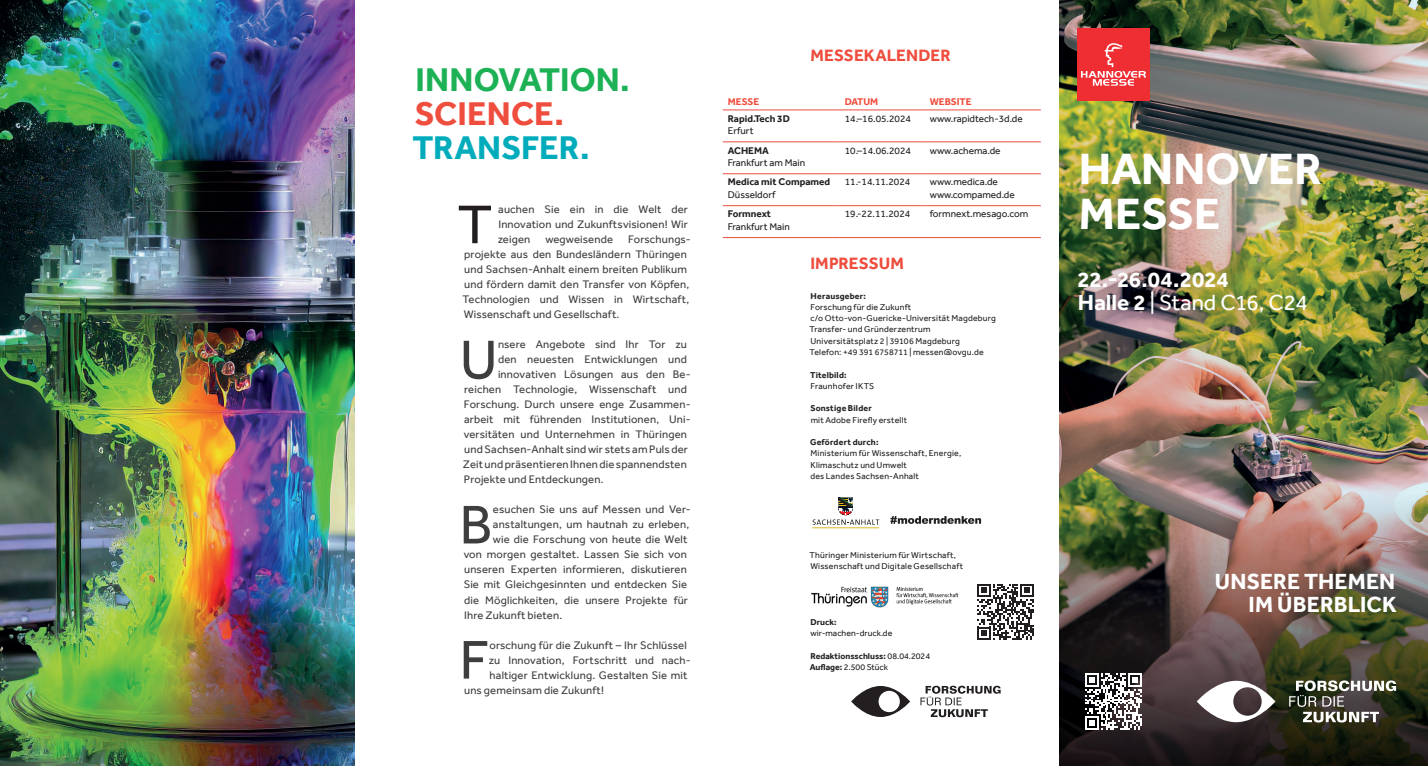
<style>
.page{position:relative;width:1428px;height:766px;background:#fff}
.page>*{position:absolute;margin:0;border:0;box-sizing:border-box;transform-origin:0 0}
.t1{font:56.25px "Effra";color:#3e3e3f}
.t2{font:56.25px "Effra";color:#231f20}
.t3{font:700 45px/45px "Effra";letter-spacing:-.005em;color:#fff}
.t4{font:700 33.75px "Effra";color:#1db156}
.t5{font:700 33.75px "Effra";color:#00acbb}
.t6{font:700 33.75px "Effra";letter-spacing:.005em;color:#ef4d3d}
.t7{font:700 22.5px/22.5px "Effra";letter-spacing:.005em;color:#fff;text-align:right}
.t8{font:700 16.88px "Effra";letter-spacing:.01em;color:#ef4d3d}
.t9{font:11.25px/15px "Effra";letter-spacing:.015em;color:#3e3e3f;text-align:justify}
.t10{font:10px/12.5px "Effra";color:#231f20}
.t11{font:700 10px "Effra";color:#231f20}
.t12{font:700 10px "Effra";color:#ef4d3d}
.t13{font:8.75px/11.2px "Effra";letter-spacing:.02em;color:#231f20}
.t14{font:700 8.75px "Effra";letter-spacing:.02em;color:#231f20}
.t15{font:700 8.75px/11.2px "Effra";color:#231f20}
.t16{font:8.75px "Effra";color:#231f20}
.s1{font-weight:400}
</style>
<div class="page">
<img style="left:1059px;top:0;width:369px;height:493px">
<img style="left:1059px;top:493px;width:369px;height:272px">
<div style="left:1077px;top:28px;width:72px;height:73px;background:#ee2e33"></div>
<svg style="left:1081px;top:43px;width:65px;height:43px"></svg>
<svg style="left:1085px;top:673px;width:57px;height:56px"></svg>
<svg style="left:977px;top:584px;width:57px;height:56px"></svg>
<svg style="left:1197px;top:680px;width:199px;height:42px"></svg>
<hr style="left:812px;top:527px;width:67px;height:1px;background:#ddb725">
<svg style="left:813px;top:497px;width:66px;height:27px"></svg>
<svg style="left:890px;top:516px;width:91px;height:7px"></svg>
<hr style="left:723px;top:110px;width:117px;height:1px;background:#ef4d3d">
<hr style="left:840px;top:110px;width:85px;height:1px;background:#ef4d3d">
<hr style="left:925px;top:110px;width:116px;height:1px;background:#ef4d3d">
<hr style="left:723px;top:141px;width:117px;height:1px;background:#ef4d3d">
<hr style="left:840px;top:141px;width:85px;height:1px;background:#ef4d3d">
<hr style="left:925px;top:141px;width:116px;height:1px;background:#ef4d3d">
<hr style="left:723px;top:173px;width:117px;height:1px;background:#ef4d3d">
<hr style="left:840px;top:173px;width:85px;height:1px;background:#ef4d3d">
<hr style="left:925px;top:173px;width:116px;height:1px;background:#ef4d3d">
<hr style="left:723px;top:205px;width:117px;height:1px;background:#ef4d3d">
<hr style="left:840px;top:205px;width:85px;height:1px;background:#ef4d3d">
<hr style="left:925px;top:205px;width:116px;height:1px;background:#ef4d3d">
<hr style="left:723px;top:237px;width:117px;height:1px;background:#ef4d3d">
<hr style="left:840px;top:237px;width:85px;height:1px;background:#ef4d3d">
<hr style="left:925px;top:237px;width:116px;height:1px;background:#ef4d3d">
<svg style="left:851px;top:685px;width:150px;height:32px"></svg>
<img style="left:0;top:0;width:354px;height:765px">
<img style="left:811px;top:586px;width:148px;height:22px">
<h3 class="t4" style="left:415px;top:60px;width:216px">INNOVATION.</h3>
<h3 class="t6" style="left:415px;top:93px;width:151px">SCIENCE.</h3>
<h3 class="t5" style="left:413px;top:127px;width:179px">TRANSFER.</h3>
<h1 class="t2" style="left:457px;top:191px;width:36px">T</h1>
<p class="t9" style="left:498px;top:202px;width:192px">auchen Sie ein in die Welt der Innovation und Zukunftsvisionen! Wir zeigen</p>
<p class="t9" style="left:462px;top:232px;width:230px;text-align:left;text-indent:166px">Forschungs&shy;projekte aus den Bundesländern Thüringen und Sachsen-Anhalt einem breiten Publikum und fördern damit den Transfer von Köpfen, Technologien und Wissen in Wirtschaft, Wissenschaft und Gesellschaft.</p>
<h1 class="t1" style="left:460px;top:326px;width:39px">U</h1>
<p class="t9" style="left:498px;top:337px;width:190px">nsere Angebote sind Ihr Tor zu</p>
<p class="t9" style="left:545px;top:232px;width:69px">wegweisende</p>
<p class="t9" style="left:498px;top:352px;width:190px">den neuesten Entwicklungen und</p>
<p class="t9" style="left:498px;top:367px;width:194px">innovativen Lösungen aus den Be-</p>
<p class="t9" style="left:464px;top:382px;width:224px">reichen Technologie, Wissenschaft und</p>
<p class="t9" style="left:464px;top:397px;width:228px">Forschung. Durch unsere enge Zusammen-</p>
<p class="t9" style="left:464px;top:412px;width:228px">arbeit mit führenden Institutionen, Uni-</p>
<p class="t9" style="left:464px;top:427px;width:225px">versitäten und Unternehmen in Thüringen</p>
<p class="t9" style="left:464px;top:442px;width:225px">und Sachsen-Anhalt sind wir stets am Puls der</p>
<p class="t9" style="left:463px;top:457px;width:226px">Zeit und präsentieren Ihnen die spannendsten</p>
<p class="t9" style="left:464px;top:472px;width:141px">Projekte und Entdeckungen.</p>
<h1 class="t1" style="left:459px;top:491px;width:35px">B</h1>
<p class="t9" style="left:493px;top:502px;width:199px">esuchen Sie uns auf Messen und Ver-</p>
<p class="t9" style="left:493px;top:517px;width:198px">anstaltungen, um hautnah zu erleben,</p>
<p class="t9" style="left:493px;top:532px;width:196px">wie die Forschung von heute die Welt</p>
<p class="t9" style="left:464px;top:547px;width:225px">von morgen gestaltet. Lassen Sie sich von</p>
<p class="t9" style="left:464px;top:562px;width:224px">unseren Experten informieren, diskutieren</p>
<p class="t9" style="left:464px;top:577px;width:225px">Sie mit Gleichgesinnten und entdecken Sie</p>
<p class="t9" style="left:464px;top:592px;width:225px">die Möglichkeiten, die unsere Projekte für</p>
<p class="t9" style="left:464px;top:607px;width:100px">Ihre Zukunft bieten.</p>
<h1 class="t1" style="left:459px;top:626px;width:31px">F</h1>
<p class="t9" style="left:489px;top:637px;width:199px">orschung für die Zukunft – Ihr Schlüssel</p>
<p class="t9" style="left:489px;top:652px;width:203px">zu Innovation, Fortschritt und nach-</p>
<p class="t9" style="left:490px;top:667px;width:199px">haltiger Entwicklung. Gestalten Sie mit</p>
<p class="t9" style="left:464px;top:682px;width:141px">uns gemeinsam die Zukunft!</p>
<h3 class="t8" style="left:810px;top:45px;width:142px">MESSEKALENDER</h3>
<p class="t12" style="left:728px;top:96px;width:33px">MESSE</p>
<p class="t12" style="left:845px;top:96px;width:35px">DATUM</p>
<p class="t12" style="left:930px;top:96px;width:43px">WEBSITE</p>
<p class="t11" style="left:728px;top:112px;width:63px">Rapid.Tech 3D</p>
<p class="t10" style="left:728px;top:124px;width:27px">Erfurt</p>
<p class="t10" style="left:845px;top:112px;width:68px">14.–16.05.2024</p>
<p class="t10" style="left:930px;top:112px;width:94px">www.rapidtech-3d.de</p>
<p class="t11" style="left:728px;top:144px;width:43px">ACHEMA</p>
<p class="t10" style="left:728px;top:156px;width:79px">Frankfurt am Main</p>
<p class="t10" style="left:845px;top:144px;width:68px">10.–14.06.2024</p>
<p class="t10" style="left:930px;top:144px;width:72px">www.achema.de</p>
<p class="t11" style="left:728px;top:176px;width:104px">Medica mit Compamed</p>
<p class="t10" style="left:728px;top:188px;width:49px">Düsseldorf</p>
<p class="t10" style="left:845px;top:176px;width:67px">11.-14.11.2024</p>
<p class="t10" style="left:930px;top:176px;width:87px">www.medica.de www.compamed.de</p>
<p class="t11" style="left:728px;top:208px;width:45px">Formnext</p>
<p class="t10" style="left:728px;top:220px;width:64px">Frankfurt Main</p>
<p class="t10" style="left:845px;top:207px;width:67px">19.-22.11.2024</p>
<p class="t10" style="left:930px;top:207px;width:100px">formnext.mesago.com</p>
<h3 class="t8" style="left:810px;top:253px;width:95px">IMPRESSUM</h3>
<p class="t14" style="left:811px;top:290px;width:57px">Herausgeber:</p>
<p class="t13" style="left:809px;top:301px;width:188px">Forschung für die Zukunft<br>c/o Otto-von-Guericke-Universität Magdeburg Transfer- und Gründerzentrum Universitätsplatz 2 | 39106 Magdeburg<br>Telefon: +49 391 6758711 | messen@ovgu.de</p>
<p class="t14" style="left:810px;top:369px;width:38px">Titelbild:</p>
<p class="t13" style="left:811px;top:380px;width:65px">Fraunhofer IKTS</p>
<p class="t14" style="left:810px;top:403px;width:63px">Sonstige Bilder</p>
<p class="t13" style="left:811px;top:414px;width:98px">mit Adobe Firefly erstellt</p>
<p class="t14" style="left:810px;top:437px;width:70px">Gefördert durch:</p>
<p class="t13" style="left:810px;top:447px;width:152px">Ministerium für Wissenschaft, Energie,<br>Klimaschutz und Umwelt<br>des Landes Sachsen-Anhalt</p>
<p class="t13" style="left:809px;top:549px;width:155px">Thüringer Ministerium für Wirtschaft,<br>Wissenschaft und Digitale Gesellschaft</p>
<p class="t14" style="left:811px;top:617px;width:27px">Druck:</p>
<p class="t16" style="left:811px;top:628px;width:83px">wir-machen-druck.de</p>
<p class="t15" style="left:810px;top:650px;width:122px">Redaktionsschluss: <span class="s1">08.04.2024<br></span>Auflage: <span class="s1">2.500 Stück</span></p>
<h2 class="t3" style="left:1079px;top:146px;width:245px">HANNOVER<br>MESSE</h2>
<h3 class="t7" style="left:1077px;top:268px;width:232px;text-align:left">22.-26.04.2024<br>Halle 2 <span class="s1">| Stand C16, C24</span></h3>
<h3 class="t7" style="left:1215px;top:570px;width:183px">UNSERE THEMEN<br>IM ÜBERBLICK</h3>
</div>
